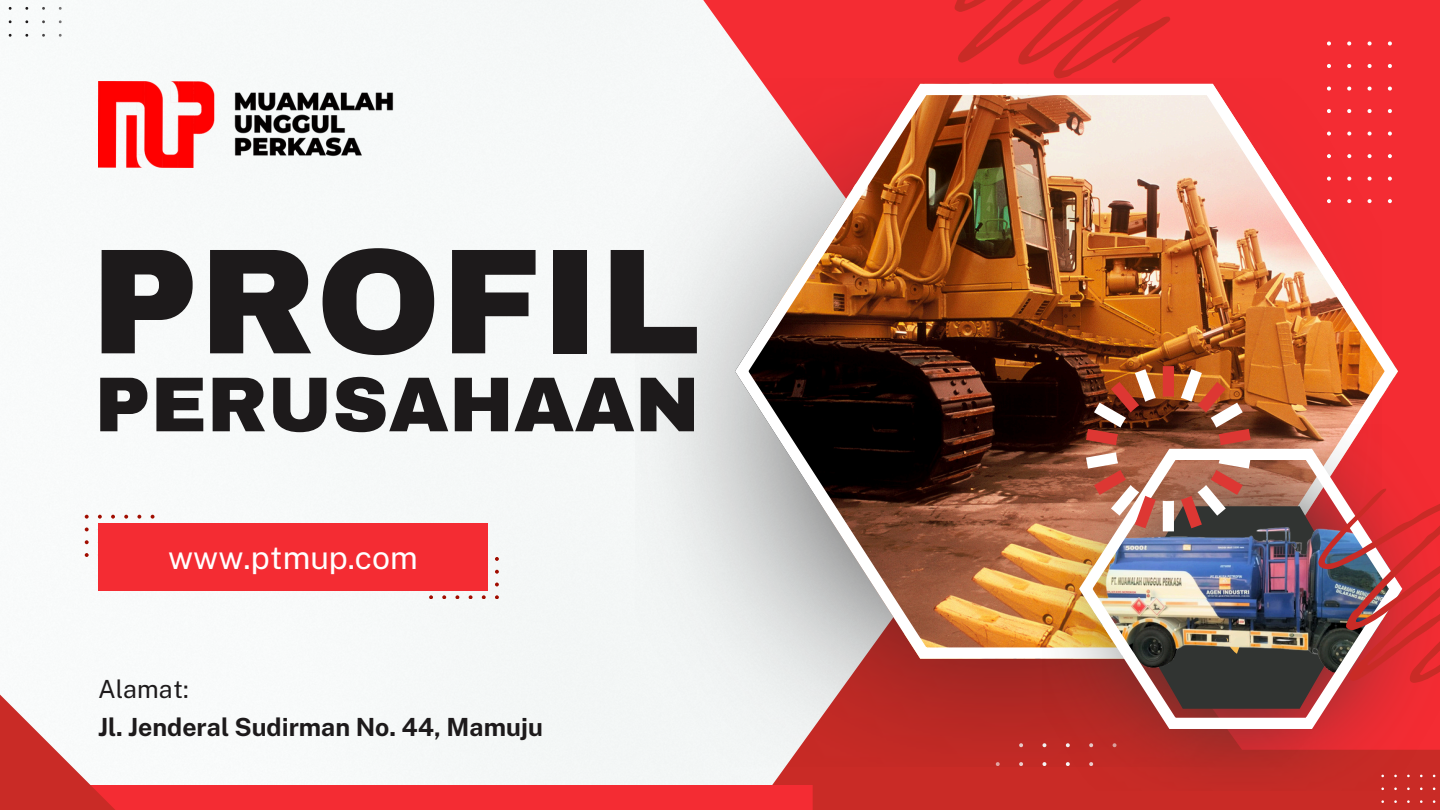
<style>
.page{position:relative;width:1440px;height:810px;background:#fff}
.page>*{position:absolute;margin:0;border:0;box-sizing:border-box;transform-origin:0 0}
.t1{font:900 150.2px "Archivo";color:#1d1a1b}
.t2{font:900 77.8px "Archivo";color:#1d1a1b}
.t3{font:32px "Public Sans";color:#fff}
.t4{font:700 25px "Public Sans";color:#1d1a1b}
.t5{font:25px "Public Sans";color:#1d1a1b}
</style>
<div class="page">
<img style="left:8px;top:0;width:639px;height:691px">
<div style="left:752px;top:429px;width:688px;height:381px;background:#c92b26"></div>
<div style="left:647px;top:0;width:793px;height:750px;background:#f42c33"></div>
<svg style="left:1388px;top:41px;width:4px;height:5px"></svg>
<svg style="left:1388px;top:64px;width:4px;height:4px"></svg>
<svg style="left:1368px;top:41px;width:4px;height:5px"></svg>
<svg style="left:1368px;top:64px;width:4px;height:4px"></svg>
<svg style="left:1347px;top:41px;width:4px;height:5px"></svg>
<svg style="left:1347px;top:64px;width:4px;height:4px"></svg>
<svg style="left:1327px;top:41px;width:4px;height:5px"></svg>
<svg style="left:1327px;top:64px;width:4px;height:4px"></svg>
<svg style="left:495px;top:557px;width:4px;height:4px"></svg>
<svg style="left:495px;top:570px;width:4px;height:4px"></svg>
<svg style="left:495px;top:583px;width:4px;height:3px"></svg>
<svg style="left:429px;top:595px;width:4px;height:4px"></svg>
<svg style="left:442px;top:595px;width:4px;height:4px"></svg>
<svg style="left:455px;top:595px;width:4px;height:4px"></svg>
<svg style="left:469px;top:595px;width:4px;height:4px"></svg>
<svg style="left:482px;top:595px;width:4px;height:4px"></svg>
<svg style="left:495px;top:595px;width:4px;height:4px"></svg>
<svg style="left:85px;top:515px;width:4px;height:4px"></svg>
<svg style="left:98px;top:515px;width:4px;height:4px"></svg>
<svg style="left:111px;top:515px;width:4px;height:4px"></svg>
<svg style="left:124px;top:515px;width:4px;height:4px"></svg>
<svg style="left:137px;top:515px;width:4px;height:4px"></svg>
<svg style="left:151px;top:515px;width:3px;height:4px"></svg>
<svg style="left:85px;top:528px;width:4px;height:3px"></svg>
<svg style="left:85px;top:540px;width:4px;height:4px"></svg>
<svg style="left:85px;top:553px;width:4px;height:4px"></svg>
<div style="left:98px;top:523px;width:390px;height:68px;background:#f42c33"></div>
<img style="left:635px;top:78px;width:578px;height:688px">
<img style="left:735px;top:84px;width:663px;height:574px">
<img style="left:1043px;top:425px;width:393px;height:366px">
<img style="left:1079px;top:449px;width:323px;height:280px">
<svg style="left:1318px;top:481px;width:122px;height:216px"></svg>
<svg style="left:954px;top:0;width:216px;height:78px"></svg>
<svg style="left:915px;top:335px;width:241px;height:193px;background:#673827"></svg>
<svg style="left:1163px;top:366px;width:11px;height:31px"></svg>
<svg style="left:1163px;top:501px;width:11px;height:30px"></svg>
<svg style="left:1181px;top:452px;width:70px;height:76px;background:#a6786d"></svg>
<svg style="left:1181px;top:369px;width:70px;height:76px;background:#a95f3f"></svg>
<svg style="left:0;top:691px;width:813px;height:119px"></svg>
<img style="left:98px;top:82px;width:331px;height:85px">
<p class="t1" style="left:90px;top:221px;width:611px">PROFIL</p>
<p class="t2" style="left:94px;top:363px;width:607px">PERUSAHAAN</p>
<p class="t3" style="left:168px;top:539px;width:251px">www.ptmup.com</p>
<p class="t5" style="left:98px;top:674px;width:92px">Alamat:</p>
<p class="t4" style="left:98px;top:712px;width:446px">Jl. Jenderal Sudirman No. 44, Mamuju</p>
</div>
